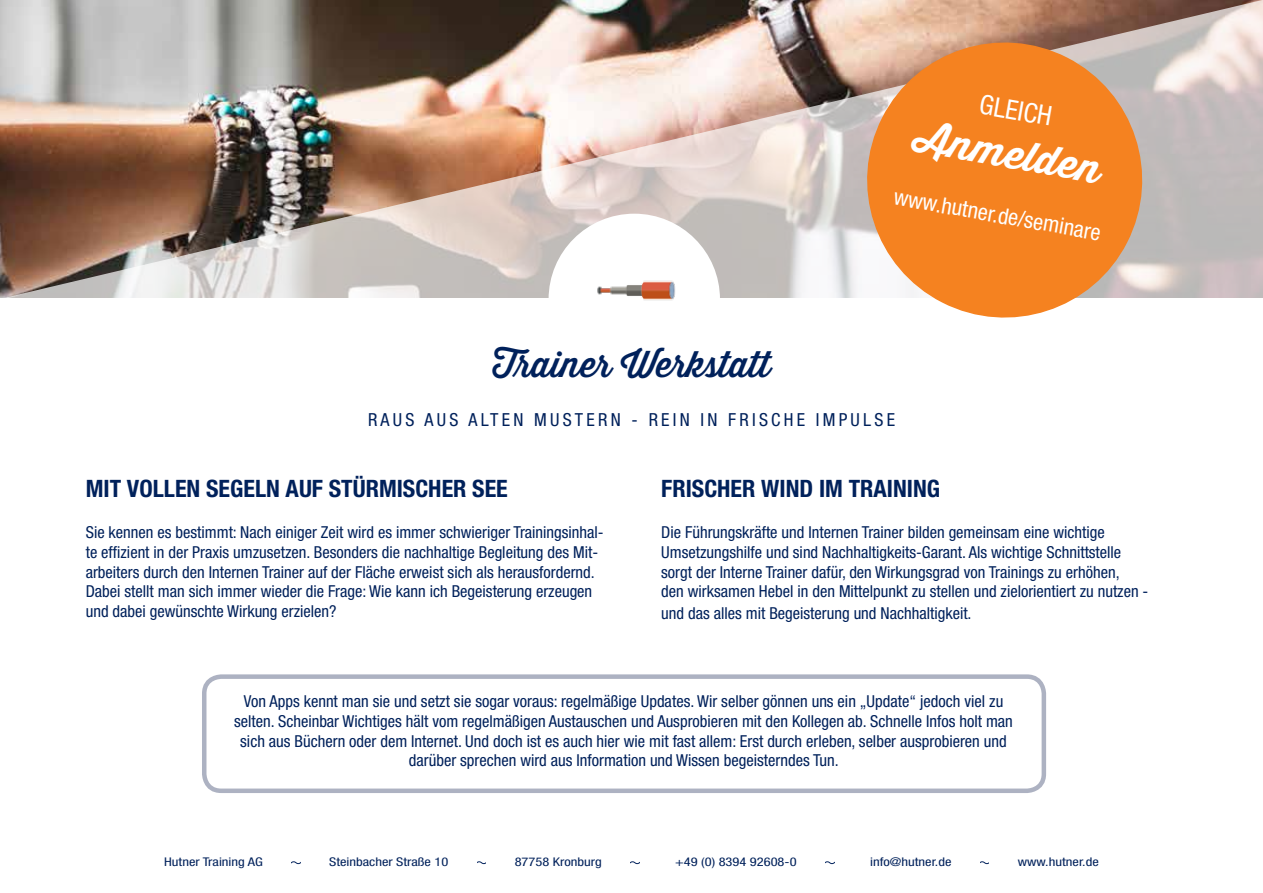
<style>
.page{position:relative;width:1263px;height:893px;background:#fff}
.page>*{position:absolute;margin:0;border:0;box-sizing:border-box;transform-origin:0 0}
.t1{font:700 40.5px "Thirsty Script";color:#fff}
.t2{font:500 36px "Thirsty Script";color:#00215b}
.t3{font:condensed 27px "Helvetica Neue LT Std";color:#fff}
.t4{font:700 condensed 24px "Helvetica Neue LT Std";color:#00215b}
.t5{font:condensed 22.5px "Helvetica Neue LT Std";color:#fff}
.t6{font:condensed 18px "Helvetica Neue LT Std";letter-spacing:.18em;color:#00215b}
.t7{font:condensed 16.5px/19.8px "Helvetica Neue LT Std";color:#00215b}
.t8{font:condensed 12px "Helvetica Neue LT Std";color:#00215b;scale:1.2 1}
</style>
<div class="page">
<img style="left:1px;top:0;width:1262px;height:298px">
<div style="left:549px;top:214px;width:171px;height:171px;background:#fff;border-radius:50%"></div>
<img style="left:597px;top:280px;width:78px;height:21px">
<svg style="left:292px;top:861px;width:8px;height:3px"></svg>
<svg style="left:477px;top:861px;width:9px;height:3px"></svg>
<svg style="left:631px;top:861px;width:8px;height:3px"></svg>
<svg style="left:825px;top:861px;width:9px;height:3px"></svg>
<svg style="left:980px;top:861px;width:9px;height:3px"></svg>
<div style="left:202px;top:674px;width:844px;height:119px;border:4px solid #adb2c2;border-radius:17px"></div>
<svg style="left:846px;top:22px;width:317px;height:296px;background:#e89a59"></svg>
<h3 class="t3" style="left:982px;top:88px;width:75px;rotate:10deg">GLEICH</h3>
<h1 class="t1" style="left:921px;top:107px;width:190px;rotate:10deg">Anmelden</h1>
<h3 class="t5" style="left:896px;top:183px;width:211px;rotate:10deg">www.hutner.de/seminare</h3>
<h2 class="t2" style="left:492px;top:338px;width:280px">Trainer Werkstatt</h2>
<p class="t6" style="left:368px;top:410px;width:528px">RAUS AUS ALTEN MUSTERN - REIN IN FRISCHE IMPULSE</p>
<h3 class="t4" style="left:86px;top:473px;width:424px">MIT VOLLEN SEGELN AUF STÜRMISCHER SEE</h3>
<p class="t7" style="left:86px;top:522px;width:519px">Sie kennen es bestimmt: Nach einiger Zeit wird es immer schwieriger Trainingsinhal&shy;te effizient in der Praxis umzusetzen. Besonders die nachhaltige Begleitung des Mit&shy;arbeiters durch den Internen Trainer auf der Fläche erweist sich als herausfordernd.<br>Dabei stellt man sich immer wieder die Frage: Wie kann ich Begeisterung erzeugen und dabei gewünschte Wirkung erzielen?</p>
<h3 class="t4" style="left:661px;top:473px;width:280px">FRISCHER WIND IM TRAINING</h3>
<p class="t7" style="left:661px;top:522px;width:489px">Die Führungskräfte und Internen Trainer bilden gemeinsam eine wichtige Umsetzungshilfe und sind Nachhaltigkeits-Garant. Als wichtige Schnittstelle sorgt der Interne Trainer dafür, den Wirkungsgrad von Trainings zu erhöhen,<br>den wirksamen Hebel in den Mittelpunkt zu stellen und zielorientiert zu nutzen -</p>
<p class="t7" style="left:661px;top:603px;width:312px">und das alles mit Begeisterung und Nachhaltigkeit.</p>
<p class="t7" style="left:234px;top:691px;width:780px;text-align:center">Von Apps kennt man sie und setzt sie sogar voraus: regelmäßige Updates. Wir selber gönnen uns ein „Update“ jedoch viel zu selten. Scheinbar Wichtiges hält vom regelmäßigen Austauschen und Ausprobieren mit den Kollegen ab. Schnelle Infos holt man sich aus Büchern oder dem Internet. Und doch ist es auch hier wie mit fast allem: Erst durch erleben, selber ausprobieren und darüber sprechen wird aus Information und Wissen begeisterndes Tun.</p>
<p class="t8" style="left:164px;top:855px;width:84px">Hutner Training AG</p>
<p class="t8" style="left:329px;top:855px;width:101px">Steinbacher Straße 10</p>
<p class="t8" style="left:515px;top:855px;width:74px">87758 Kronburg</p>
<p class="t8" style="left:675px;top:855px;width:103px">+49 (0) 8394 92608-0</p>
<p class="t8" style="left:870px;top:855px;width:69px">info@hutner.de</p>
<p class="t8" style="left:1018px;top:855px;width:69px">www.hutner.de</p>
</div>
